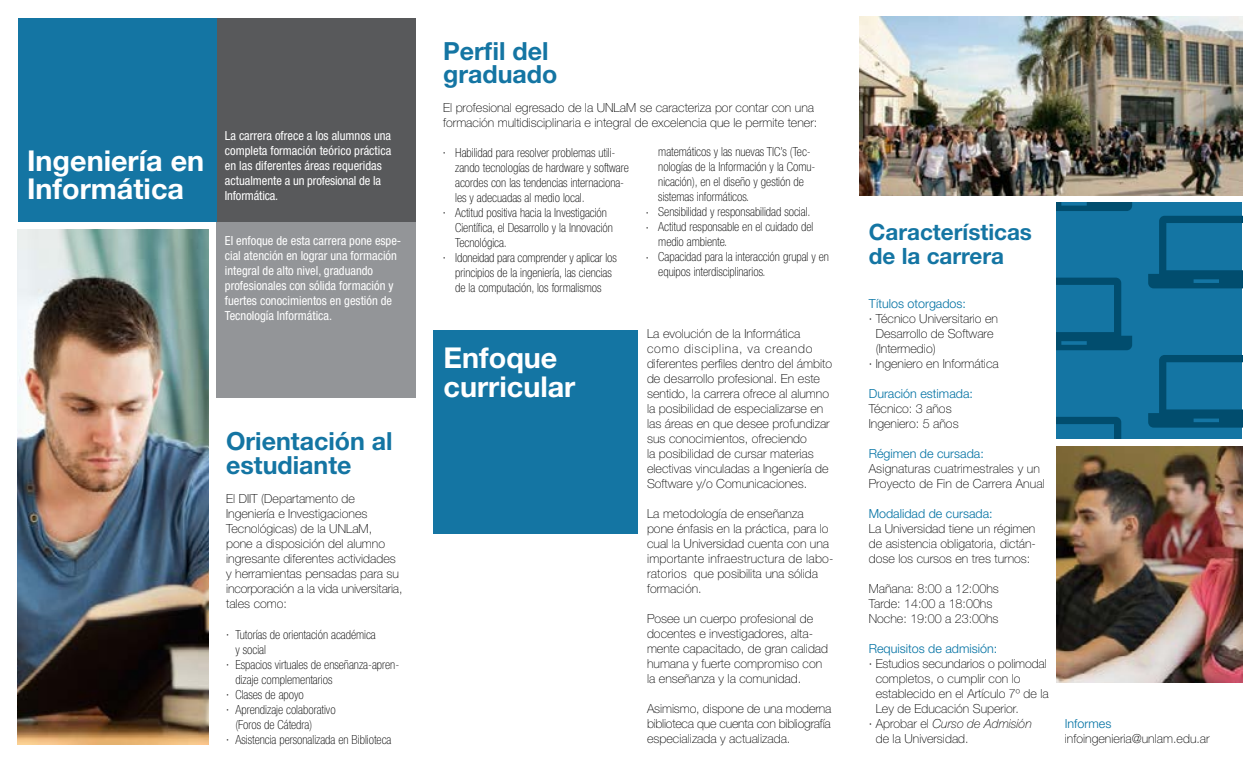
<style>
.page{position:relative;width:1260px;height:765px;background:#fff}
.page>*{position:absolute;margin:0;border:0;box-sizing:border-box;transform-origin:0 0}
.t1{font:700 28.75px/28.8px "Helvetica Neue LT Std";color:#fff}
.t2{font:700 25px/23.8px "Helvetica Neue LT Std";color:#1475a3}
.t3{font:700 22.5px/23.8px "Helvetica Neue LT Std";color:#1475a3}
.t4{font:100 12.5px/15px "Helvetica Neue LT Std";color:#000}
.t5{font:100 condensed 12.5px/15px "Helvetica Neue LT Std";color:#000}
.t6{font:condensed 12.5px/15px "Helvetica Neue LT Std";color:#fff}
.t7{font:300 12.5px "Helvetica Neue LT Std";color:#0171a3}
.t8{font:italic 100 12.5px "Helvetica Neue LT Std";color:#000}
.s1{font-style:normal}
</style>
<div class="page">
<div style="left:217px;top:220px;width:199px;height:178px;background:#939598"></div>
<div style="left:217px;top:18px;width:199px;height:204px;background:#58595b"></div>
<div style="left:18px;top:18px;width:199px;height:204px;background:#1475a3"></div>
<div style="left:434px;top:330px;width:204px;height:204px;background:#1475a3"></div>
<div style="left:1056px;top:203px;width:186px;height:236px;background:#1475a3"></div>
<svg style="left:1056px;top:203px;width:76px;height:8px"></svg>
<svg style="left:1056px;top:278px;width:76px;height:72px"></svg>
<svg style="left:1056px;top:417px;width:66px;height:22px"></svg>
<svg style="left:1148px;top:216px;width:94px;height:72px"></svg>
<svg style="left:1148px;top:355px;width:94px;height:73px"></svg>
<img style="left:860px;top:17px;width:383px;height:178px">
<img style="left:1056px;top:446px;width:186px;height:236px">
<img style="left:18px;top:230px;width:190px;height:515px">
<h1 class="t1" style="left:27px;top:145px;width:179px">Ingeniería en<br>Informática</h1>
<p class="t6" style="left:225px;top:128px;width:168px">La carrera ofrece a los alumnos una completa formación teórico práctica en las diferentes áreas requeridas actualmente a un profesional de la<br>Informática.</p>
<p class="t6" style="left:225px;top:233px;width:178px">El enfoque de esta carrera pone espe&shy;cial atención en lograr una formación integral de alto nivel, graduando profesionales con sólida formación y fuertes conocimientos en gestión de Tecnología Informática.</p>
<h2 class="t2" style="left:226px;top:429px;width:168px">Orientación al estudiante</h2>
<p class="t4" style="left:226px;top:491px;width:178px">El DIIT (Departamento de<br>Ingeniería e Investigaciones<br>Tecnológicas) de la UNLaM,<br>pone a disposición del alumno ingresante diferentes actividades y herramientas pensadas para su incorporación a la vida universitaria, tales como:</p>
<p class="t5" style="left:235px;top:627px;width:165px">Tutorías de orientación académica<br>y social<br>Espacios virtuales de enseñanza-apren&shy;dizaje complementarios<br>Clases de apoyo<br>Aprendizaje colaborativo<br>(Foros de Cátedra)<br>Asistencia personalizada en Biblioteca</p>
<p class="t5" style="left:226px;top:627px;width:4px">·</p>
<p class="t5" style="left:226px;top:657px;width:4px">·</p>
<p class="t5" style="left:226px;top:687px;width:4px">· ·</p>
<p class="t5" style="left:226px;top:732px;width:4px">·</p>
<h2 class="t2" style="left:443px;top:38px;width:116px">Perfil del graduado</h2>
<p class="t4" style="left:443px;top:100px;width:376px">El profesional egresado de la UNLaM se caracteriza por contar con una formación multidisciplinaria e integral de excelencia que le permite tener:</p>
<p class="t5" style="left:443px;top:145px;width:4px">·</p>
<p class="t5" style="left:443px;top:205px;width:4px">·</p>
<p class="t5" style="left:443px;top:250px;width:4px">·</p>
<p class="t5" style="left:455px;top:145px;width:175px">Habilidad para resolver problemas utili&shy;zando tecnologías de hardware y software acordes con las tendencias internaciona&shy;les y adecuadas al medio local.<br>Actitud positiva hacia la Investigación Científica, el Desarrollo y la Innovación Tecnológica.<br>Idoneidad para comprender y aplicar los principios de la ingeniería, las ciencias<br>de la computación, los formalismos</p>
<h1 class="t1" style="left:444px;top:343px;width:133px">Enfoque curricular</h1>
<p class="t5" style="left:646px;top:205px;width:4px">· ·</p>
<p class="t5" style="left:646px;top:250px;width:4px">·</p>
<p class="t5" style="left:658px;top:145px;width:172px">matemáticos y las nuevas TIC’s (Tec&shy;nologías de la Información y la Comu&shy;nicación), en el diseño y gestión de sistemas informáticos.<br>Sensibilidad y responsabilidad social.<br>Actitud responsable en el cuidado del medio ambiente.<br>Capacidad para la interacción grupal y en equipos interdisciplinarios.</p>
<p class="t4" style="left:647px;top:326px;width:187px">La evolución de la Informática como disciplina, va creando diferentes perfiles dentro del ámbito de desarrollo profesional. En este sentido, la carrera ofrece al alumno la posibilidad de especializarse en las áreas en que desee profundizar sus conocimientos, ofreciendo<br>la posibilidad de cursar materias electivas vinculadas a Ingeniería de Software y/o Comunicaciones.</p>
<p class="t4" style="left:647px;top:506px;width:188px">La metodología de enseñanza<br>pone énfasis en la práctica, para lo cual la Universidad cuenta con una importante infraestructura de labo&shy;ratorios que posibilita una sólida formación.</p>
<p class="t4" style="left:647px;top:611px;width:183px">Posee un cuerpo profesional de docentes e investigadores, alta&shy;mente capacitado, de gran calidad humana y fuerte compromiso con la enseñanza y la comunidad.</p>
<p class="t4" style="left:647px;top:701px;width:186px;text-align:justify">Asimismo, dispone de una moderna biblioteca que cuenta con bibliografía especializada y actualizada.</p>
<h3 class="t3" style="left:869px;top:219px;width:165px">Características de la carrera</h3>
<p class="t7" style="left:869px;top:296px;width:99px">Títulos otorgados:</p>
<p class="t4" style="left:869px;top:311px;width:131px">· Técnico Universitario en</p>
<p class="t4" style="left:876px;top:326px;width:119px">Desarrollo de Software</p>
<p class="t4" style="left:876px;top:341px;width:62px">(Intermedio)</p>
<p class="t4" style="left:869px;top:356px;width:132px">· Ingeniero en Informática</p>
<p class="t7" style="left:869px;top:386px;width:106px">Duración estimada:</p>
<p class="t4" style="left:869px;top:401px;width:91px">Técnico: 3 años<br>Ingeniero: 5 años</p>
<p class="t7" style="left:869px;top:446px;width:117px">Régimen de cursada:</p>
<p class="t4" style="left:869px;top:461px;width:178px">Asignaturas cuatrimestrales y un<br>Proyecto de Fin de Carrera Anual</p>
<p class="t7" style="left:869px;top:506px;width:125px">Modalidad de cursada:</p>
<p class="t4" style="left:869px;top:521px;width:169px;text-align:justify">La Universidad tiene un régimen de asistencia obligatoria, dictán&shy;dose los cursos en tres turnos:</p>
<p class="t4" style="left:869px;top:581px;width:132px">Mañana: 8:00 a 12:00hs<br>Tarde: 14:00 a 18:00hs<br>Noche: 19:00 a 23:00hs</p>
<p class="t7" style="left:869px;top:641px;width:130px">Requisitos de admisión:</p>
<p class="t4" style="left:869px;top:656px;width:180px">· Estudios secundarios o polimodal</p>
<p class="t4" style="left:876px;top:671px;width:146px">completos, o cumplir con lo</p>
<p class="t4" style="left:876px;top:686px;width:175px">establecido en el Artículo 7º de la</p>
<p class="t4" style="left:876px;top:701px;width:145px">Ley de Educación Superior.</p>
<p class="t8" style="left:869px;top:716px;width:165px"><span class="s1">· Aprobar el</span> Curso de Admisión</p>
<p class="t4" style="left:876px;top:731px;width:94px">de la Universidad.</p>
<p class="t7" style="left:1065px;top:716px;width:48px">Informes</p>
<p class="t4" style="left:1065px;top:731px;width:146px">infoingenieria@unlam.edu.ar</p>
</div>
